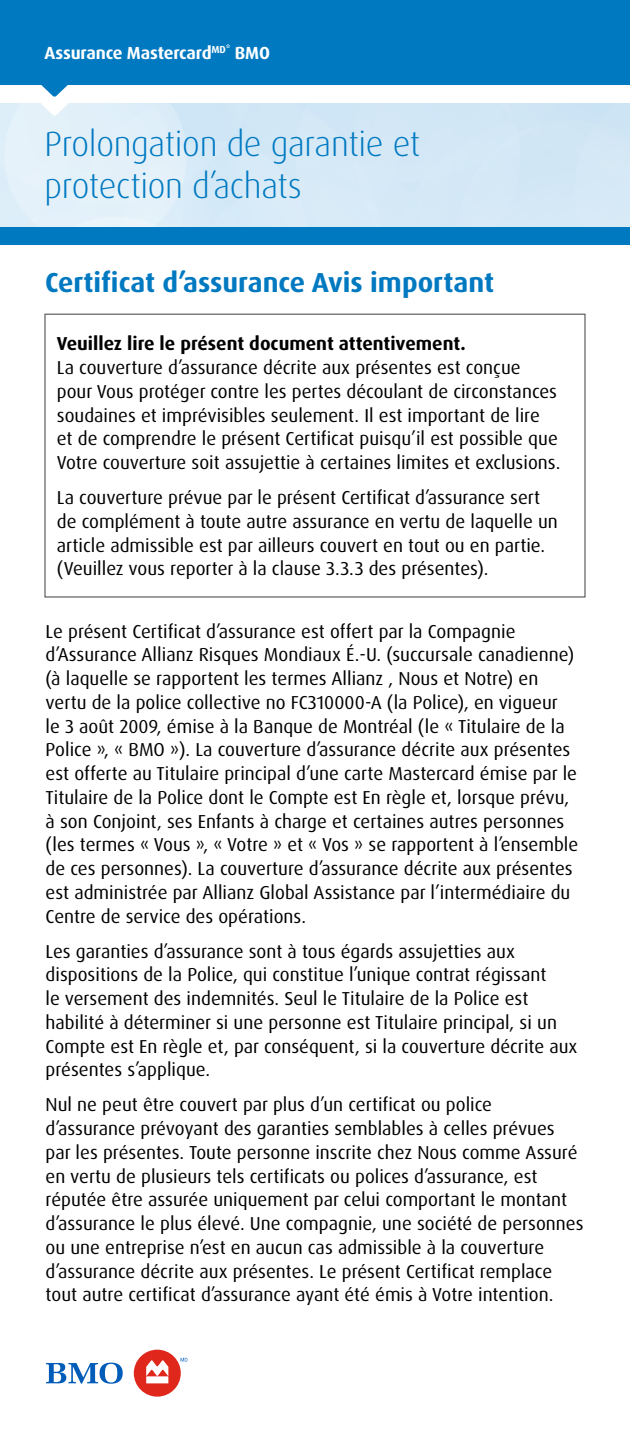
<style>
.page{position:relative;width:630px;height:1440px;background:#fff}
.page>*{position:absolute;margin:0;border:0;box-sizing:border-box;transform-origin:0 0}
.t1{font:300 35px/42px "Dax OT";letter-spacing:-.01em;color:#0079c1}
.Paragraph_Headline_N{font:700 27.5px "Dax OT";color:#0079c1}
.Body_Copy{font:18.75px/23.8px "Dax Pro";color:#000}
.Body_Copy-2{font:700 18.75px "Dax Pro";color:#000}
.LOB{font:700 17.5px "Dax Pro";letter-spacing:-.01em;color:#fff}
</style>
<div class="page">
<div style="left:0;top:227px;width:630px;height:18px;background:#0079c1"></div>
<div style="left:0;top:0;width:630px;height:85px;background:#0079c1"></div>
<svg style="left:0;top:85px;width:630px;height:142px;background:#dcecf7"></svg>
<div style="left:44px;top:314px;width:542px;height:284px;border:1px solid #636466"></div>
<div style="left:134px;top:1350px;width:47px;height:47px;background:#df271c;border-radius:50%"></div>
<svg style="left:46px;top:1363px;width:77px;height:21px"></svg>
<svg style="left:181px;top:1358px;width:6px;height:4px"></svg>
<svg style="left:146px;top:1360px;width:22px;height:23px"></svg>
<h1 class="LOB" style="left:45px;top:41px;width:227px">Assurance Mastercard<sup>MD*</sup> BMO</h1>
<h1 class="t1" style="left:45px;top:123px;width:377px">Prolongation de garantie et protection d’achats</h1>
<h2 class="Paragraph_Headline_N" style="left:45px;top:264px;width:451px">Certificat d’assurance Avis important</h2>
<p class="Body_Copy-2" style="left:57px;top:332px;width:410px">Veuillez lire le présent document attentivement.</p>
<p class="Body_Copy" style="left:57px;top:356px;width:505px">La couverture d’assurance décrite aux présentes est conçue pour Vous protéger contre les pertes découlant de circonstances soudaines et imprévisibles seulement. Il est important de lire<br>et de comprendre le présent Certificat puisqu’il est possible que Votre couverture soit assujettie à certaines limites et exclusions.</p>
<p class="Body_Copy" style="left:57px;top:486px;width:503px">La couverture prévue par le présent Certificat d’assurance sert de complément à toute autre assurance en vertu de laquelle un article admissible est par ailleurs couvert en tout ou en partie. (Veuillez vous reporter à la clause 3.3.3 des présentes).</p>
<p class="Body_Copy" style="left:46px;top:619px;width:534px">Le présent Certificat d’assurance est offert par la Compagnie d’Assurance Allianz Risques Mondiaux É.-U. (succursale canadienne) (à laquelle se rapportent les termes Allianz , Nous et Notre) en vertu de la police collective no FC310000-A (la Police), en vigueur<br>le 3 août 2009, émise à la Banque de Montréal (le « Titulaire de la Police », « BMO »). La couverture d’assurance décrite aux présentes est offerte au Titulaire principal d’une carte Mastercard émise par le Titulaire de la Police dont le Compte est En règle et, lorsque prévu, à son Conjoint, ses Enfants à charge et certaines autres personnes (les termes « Vous », « Votre » et « Vos » se rapportent à l’ensemble de ces personnes). La couverture d’assurance décrite aux présentes est administrée par Allianz Global Assistance par l’intermédiaire du Centre de service des opérations.</p>
<p class="Body_Copy" style="left:46px;top:939px;width:533px">Les garanties d’assurance sont à tous égards assujetties aux dispositions de la Police, qui constitue l’unique contrat régissant<br>le versement des indemnités. Seul le Titulaire de la Police est habilité à déterminer si une personne est Titulaire principal, si un Compte est En règle et, par conséquent, si la couverture décrite aux présentes s’applique.</p>
<p class="Body_Copy" style="left:46px;top:1093px;width:540px">Nul ne peut être couvert par plus d’un certificat ou police d’assurance prévoyant des garanties semblables à celles prévues par les présentes. Toute personne inscrite chez Nous comme Assuré en vertu de plusieurs tels certificats ou polices d’assurance, est réputée être assurée uniquement par celui comportant le montant d’assurance le plus élevé. Une compagnie, une société de personnes ou une entreprise n’est en aucun cas admissible à la couverture d’assurance décrite aux présentes. Le présent Certificat remplace tout autre certificat d’assurance ayant été émis à Votre intention.</p>
</div>
